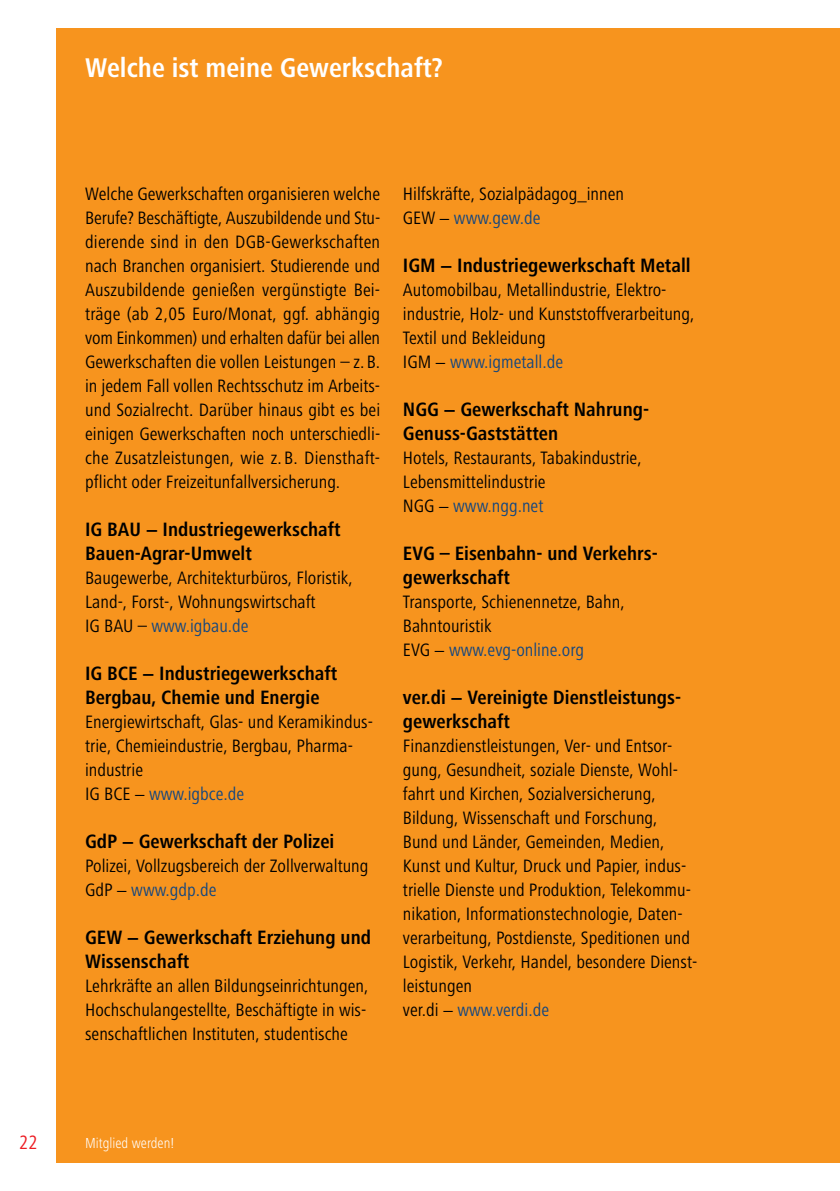
<style>
.page{position:relative;width:840px;height:1191px;background:#fff}
.page>*{position:absolute;margin:0;border:0;box-sizing:border-box;transform-origin:0 0}
.t1{font:700 condensed 28px "Frutiger Next LT";color:#fff}
.t2{font:700 condensed 20px/24px "Frutiger Next LT";color:#000}
.t3{font:condensed 20px "Frutiger Next LT";color:#ed1d24}
.t4{font:condensed 18.6px/24px "Frutiger Next LT";color:#000}
.t5{font:300 condensed 15px "Frutiger Next LT";color:#fff}
.s1{color:#124680}
</style>
<div class="page">
<hr style="left:839px;top:28px;width:1px;height:1134px;background:#f7941e">
<div style="left:57px;top:28px;width:782px;height:1134px;background:#f7941e"></div>
<h1 class="t1" style="left:85px;top:57px;width:359px">Welche ist meine Gewerkschaft?</h1>
<p class="t4" style="left:85px;top:183px;width:296px;text-align:justify">Welche Gewerkschaften organisieren welche Berufe? Beschäftigte, Auszubildende und Stu&shy;dierende sind in den DGB-Gewerkschaften nach Branchen organisiert. Studierende und Auszubildende genießen vergünstigte Bei&shy;träge (ab 2,05 Euro/Monat, ggf. abhängig vom Einkommen) und erhalten dafür bei allen Gewerkschaften die vollen Leistungen – z. B. in jedem Fall vollen Rechtsschutz im Arbeits&shy;und Sozialrecht. Darüber hinaus gibt es bei einigen Gewerkschaften noch unterschiedli&shy;che Zusatzleistungen, wie z. B. Diensthaft&shy;pflicht oder Freizeitunfallversicherung.</p>
<p class="t2" style="left:85px;top:519px;width:257px">IG BAU − Industriegewerkschaft<br>Bauen-Agrar-Umwelt</p>
<p class="t4" style="left:85px;top:567px;width:269px">Baugewerbe, Architekturbüros, Floristik,<br>Land-, Forst-, Wohnungswirtschaft<br>IG BAU – <span class="s1">www.igbau.de</span></p>
<p class="t2" style="left:85px;top:663px;width:253px">IG BCE − Industriegewerkschaft<br>Bergbau, Chemie und Energie</p>
<p class="t4" style="left:85px;top:711px;width:289px">Energiewirtschaft, Glas- und Keramikindus&shy;trie, Chemieindustrie, Bergbau, Pharma - industrie<br>IG BCE − <span class="s1">www.igbce.de</span></p>
<p class="t2" style="left:85px;top:831px;width:250px">GdP − Gewerkschaft der Polizei</p>
<p class="t4" style="left:85px;top:855px;width:285px">Polizei, Vollzugsbereich der Zollverwaltung<br>GdP − <span class="s1">www.gdp.de</span></p>
<p class="t2" style="left:85px;top:927px;width:287px">GEW − Gewerkschaft Erziehung und<br>Wissenschaft</p>
<p class="t4" style="left:85px;top:975px;width:285px;text-align:justify">Lehrkräfte an allen Bildungseinrichtungen, Hochschulangestellte, Beschäftigte in wis&shy;senschaftlichen Instituten, studentische</p>
<p class="t4" style="left:403px;top:183px;width:222px">Hilfskräfte, Sozialpädagog_innen<br>GEW − <span class="s1">www.gew.de</span></p>
<p class="t2" style="left:403px;top:255px;width:289px">IGM − Industriegewerkschaft Metall</p>
<p class="t4" style="left:403px;top:279px;width:293px">Automobilbau, Metallindustrie, Elektro - industrie, Holz- und Kunststoffverarbeitung, Textil und Bekleidung<br>IGM − <span class="s1">www.igmetall.de</span></p>
<p class="t2" style="left:403px;top:399px;width:247px">NGG − Gewerkschaft Nahrung-<br>Genuss-Gaststätten</p>
<p class="t4" style="left:403px;top:447px;width:240px">Hotels, Restaurants, Tabakindustrie,<br>Lebensmittelindustrie<br>NGG − <span class="s1">www.ngg.net</span></p>
<p class="t2" style="left:403px;top:543px;width:256px">EVG – Eisenbahn- und Verkehrs - gewerkschaft</p>
<p class="t4" style="left:403px;top:591px;width:223px">Transporte, Schienennetze, Bahn,<br>Bahntouristik<br>EVG − <span class="s1">www.evg-online.org</span></p>
<p class="t2" style="left:403px;top:687px;width:279px">ver.di − Vereinigte Dienstleistungs&shy;gewerkschaft</p>
<p class="t4" style="left:403px;top:735px;width:296px">Finanzdienstleistungen, Ver- und Entsor&shy;gung, Gesundheit, soziale Dienste, Wohl&shy;fahrt und Kirchen, Sozialversicherung, Bildung, Wissenschaft und Forschung,<br>Bund und Länder, Gemeinden, Medien, Kunst und Kultur, Druck und Papier, indus&shy;trielle Dienste und Produktion, Telekommu&shy;nikation, Informationstechnologie, Daten&shy;verarbeitung, Postdienste, Speditionen und Logistik, Verkehr, Handel, besondere Dienst&shy;leistungen<br>ver.di − <span class="s1">www.verdi.de</span></p>
<p class="t3" style="left:19px;top:1134px;width:20px">22</p>
<p class="t5" style="left:85px;top:1137px;width:91px">Mitglied werden!</p>
</div>
